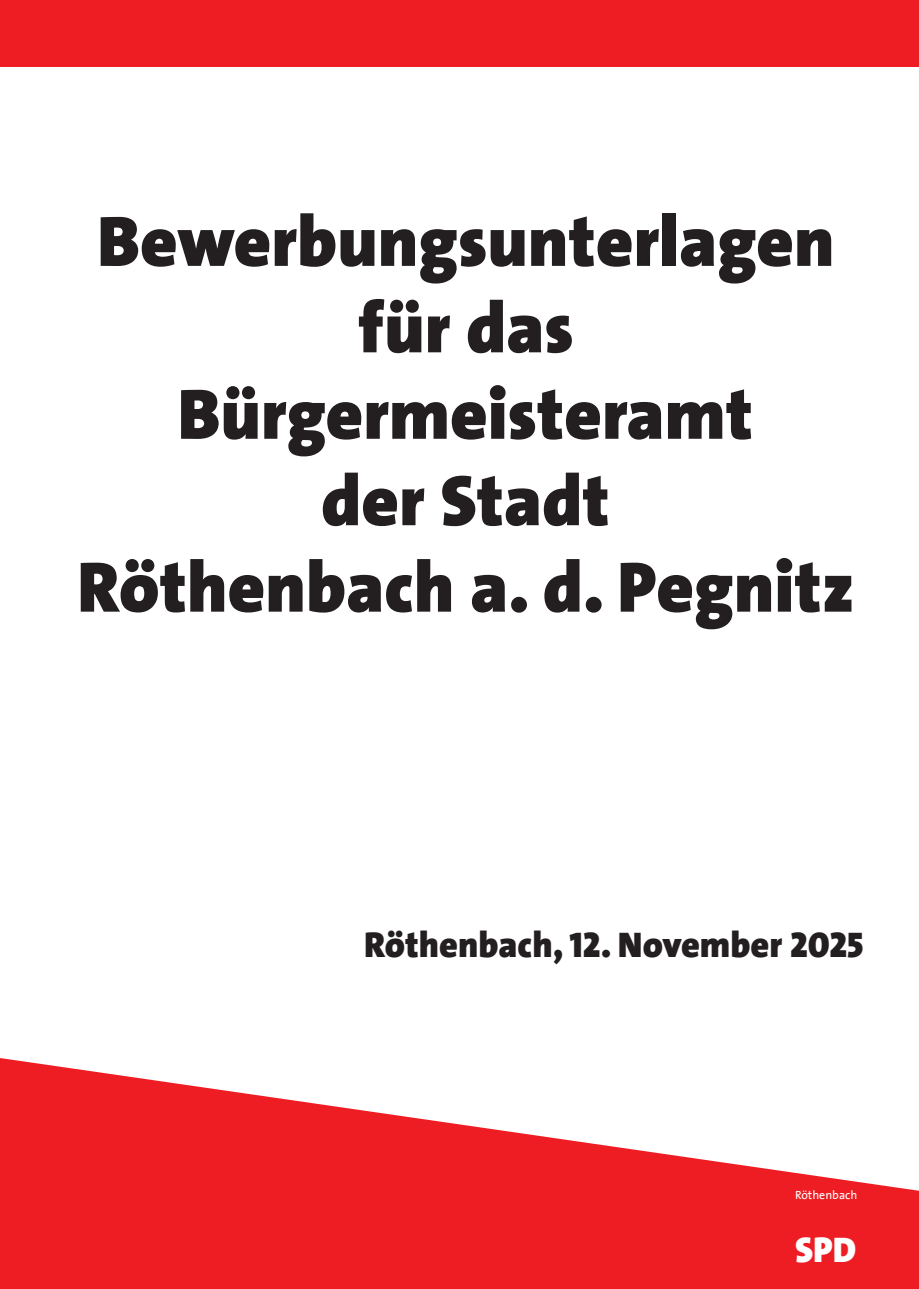
<style>
.page{position:relative;width:919px;height:1289px;background:#fff}
.page>*{position:absolute;margin:0;border:0;box-sizing:border-box;transform-origin:0 0}
.t1{font:900 72px "SPD The Sans";color:#231f20}
.t2{font:900 36px "SPD The Sans";color:#231f20}
.t3{font:900 36px "SPD The Sans";color:#fff}
.t4{font:12px "SPD2002 The Sans";color:#fff}
</style>
<div class="page">
<div style="left:0;top:0;width:918px;height:67px;background:#ee1d23"></div>
<svg style="left:0;top:1058px;width:918px;height:230px;fill:#ee1d23"></svg>
<p class="t1" style="left:97px;top:195px;width:738px">Bewerbungsunterlagen</p>
<p class="t1" style="left:358px;top:282px;width:217px">für das</p>
<p class="t1" style="left:178px;top:368px;width:577px">Bürgermeisteramt</p>
<p class="t1" style="left:321px;top:454px;width:290px">der Stadt</p>
<p class="t1" style="left:77px;top:541px;width:778px">Röthenbach a. d. Pegnitz</p>
<p class="t2" style="left:364px;top:922px;width:501px">Röthenbach, 12. November 2025</p>
<p class="t4" style="left:795px;top:1188px;width:64px">Röthenbach</p>
<p class="t3" style="left:795px;top:1226px;width:63px">SPD</p>
</div>
